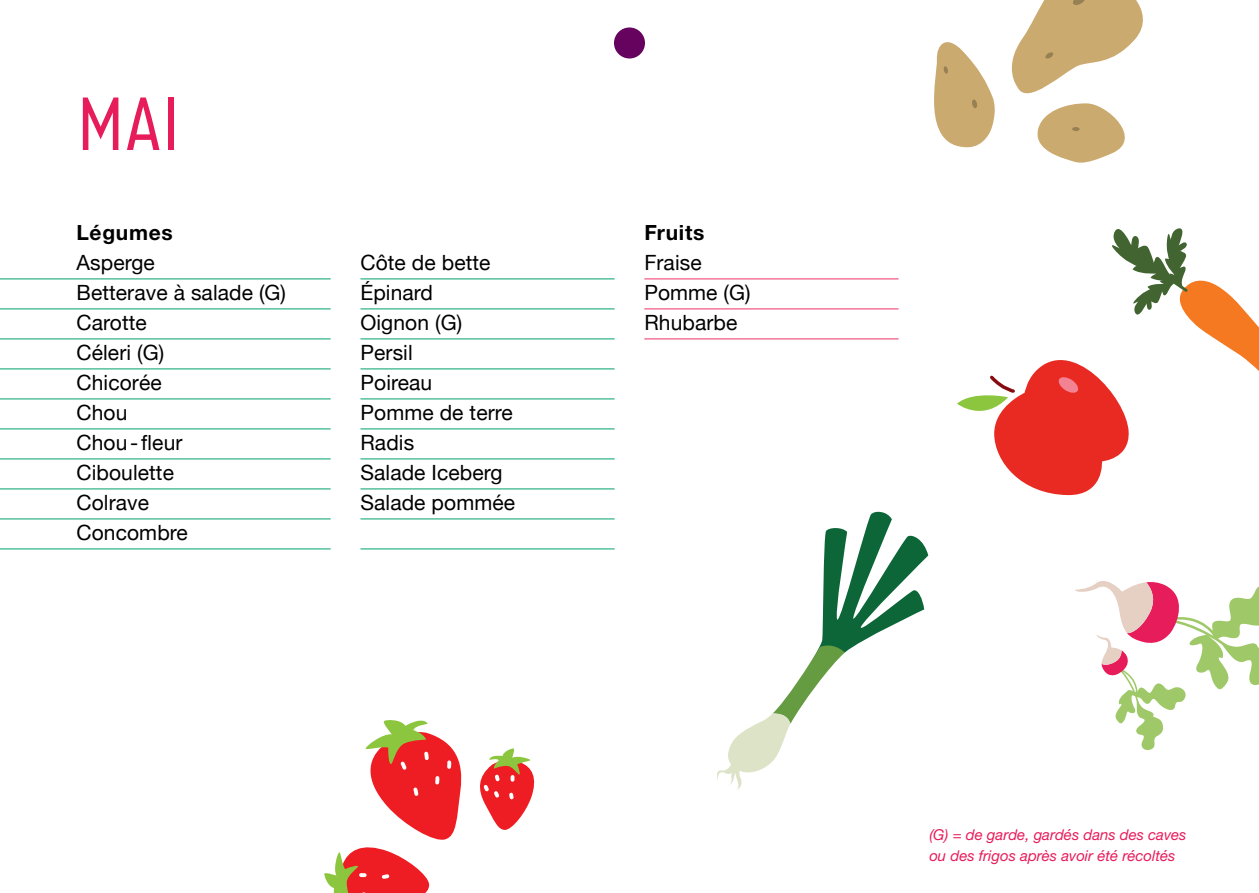
<style>
.page{position:relative;width:1259px;height:893px;background:#fff}
.page>*{position:absolute;margin:0;border:0;box-sizing:border-box;transform-origin:0 0}
.t1{font:300 75px "Carrosserie";color:#e71c5a}
.t2{font:21px/30px "Helvetica Neue";letter-spacing:.005em;color:#000}
.t3{font:700 21px "Helvetica Neue";letter-spacing:.03em;color:#000}
.t4{font:italic 15px/21px "Helvetica Neue";color:#e71c5a}
</style>
<div class="page">
<hr style="left:0;top:278px;width:331px;height:1px;background:#00a16b">
<hr style="left:0;top:308px;width:331px;height:1px;background:#00a16b">
<hr style="left:0;top:338px;width:331px;height:1px;background:#00a16b">
<hr style="left:0;top:368px;width:331px;height:1px;background:#00a16b">
<hr style="left:0;top:398px;width:331px;height:1px;background:#00a16b">
<hr style="left:0;top:428px;width:331px;height:1px;background:#00a16b">
<hr style="left:0;top:458px;width:331px;height:1px;background:#00a16b">
<hr style="left:0;top:488px;width:331px;height:1px;background:#00a16b">
<hr style="left:0;top:518px;width:331px;height:1px;background:#00a16b">
<hr style="left:0;top:548px;width:331px;height:1px;background:#00a16b">
<hr style="left:644px;top:278px;width:254px;height:1px;background:#ef2f65">
<hr style="left:644px;top:308px;width:254px;height:1px;background:#ef2f65">
<hr style="left:644px;top:338px;width:254px;height:1px;background:#ef2f65">
<hr style="left:360px;top:278px;width:254px;height:1px;background:#00a16b">
<hr style="left:360px;top:308px;width:254px;height:1px;background:#00a16b">
<hr style="left:360px;top:338px;width:254px;height:1px;background:#00a16b">
<hr style="left:360px;top:368px;width:254px;height:1px;background:#00a16b">
<hr style="left:360px;top:398px;width:254px;height:1px;background:#00a16b">
<hr style="left:360px;top:428px;width:254px;height:1px;background:#00a16b">
<hr style="left:360px;top:458px;width:254px;height:1px;background:#00a16b">
<hr style="left:360px;top:488px;width:254px;height:1px;background:#00a16b">
<hr style="left:360px;top:518px;width:254px;height:1px;background:#00a16b">
<hr style="left:360px;top:548px;width:254px;height:1px;background:#00a16b">
<svg style="left:934px;top:0;width:209px;height:163px"></svg>
<svg style="left:324px;top:720px;width:138px;height:173px"></svg>
<svg style="left:480px;top:748px;width:55px;height:82px"></svg>
<svg style="left:957px;top:228px;width:302px;height:268px"></svg>
<svg style="left:1075px;top:581px;width:184px;height:169px"></svg>
<svg style="left:717px;top:511px;width:211px;height:279px"></svg>
<div style="left:614px;top:27px;width:31px;height:32px;background:#65035f;border-radius:50%"></div>
<h1 class="t1" style="left:77px;top:81px;width:106px">mai</h1>
<p class="t3" style="left:77px;top:220px;width:98px">Légumes</p>
<p class="t3" style="left:644px;top:220px;width:62px">Fruits</p>
<p class="t2" style="left:360px;top:247px;width:156px">Côte de bette<br>Épinard<br>Oignon (G)<br>Persil<br>Poireau<br>Pomme de terre<br>Radis<br>Salade Iceberg<br>Salade pommée</p>
<p class="t2" style="left:77px;top:247px;width:211px">Asperge<br>Betterave à salade (G)<br>Carotte<br>Céleri (G)<br>Chicorée<br>Chou<br>Chou- fleur<br>Ciboulette<br>Colrave<br>Concombre</p>
<p class="t2" style="left:644px;top:247px;width:108px">Fraise<br>Pomme (G)<br>Rhubarbe</p>
<p class="t4" style="left:929px;top:823px;width:259px">(G) = de garde, gardés dans des caves ou des frigos après avoir été récoltés</p>
</div>
